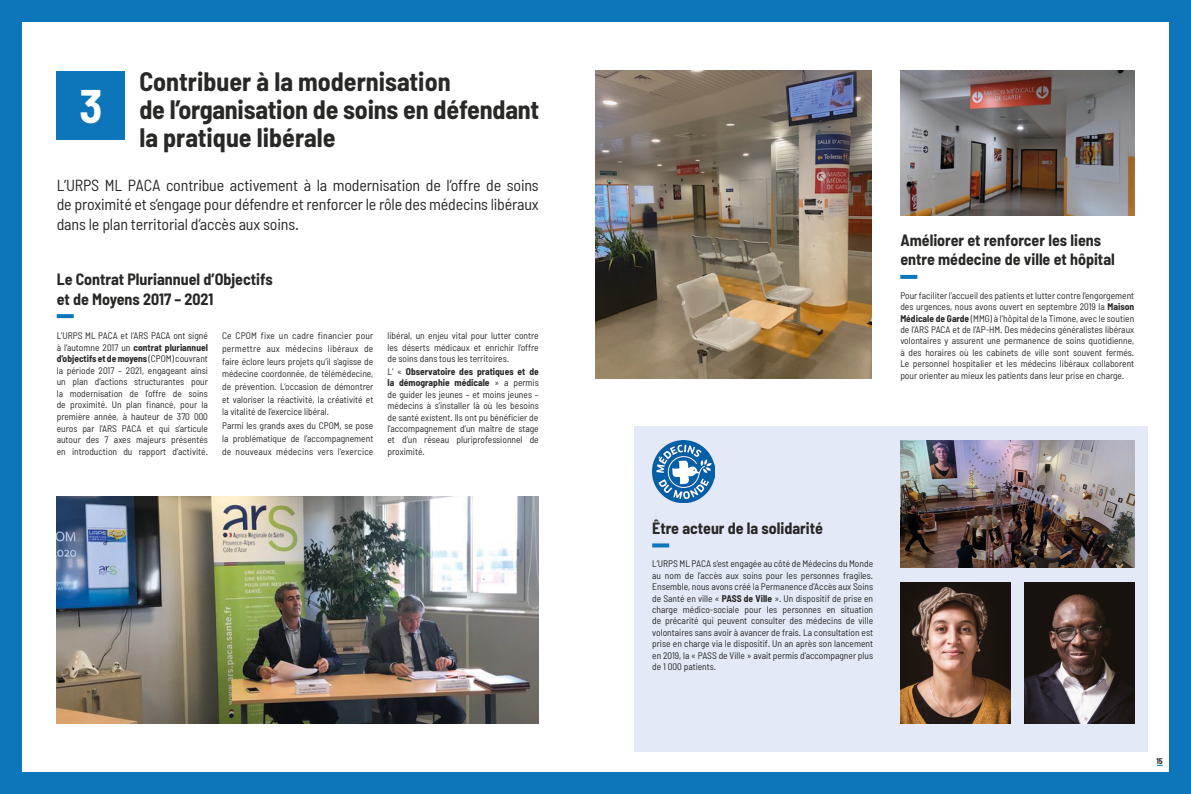
<style>
.page{position:relative;width:1191px;height:794px;background:#fff}
.page>*{position:absolute;margin:0;border:0;box-sizing:border-box;transform-origin:0 0}
.t1{font:700 semi-condensed 46px "Barlow";color:#fff}
.t2{font:700 semi-condensed 26px/28px "Barlow";color:#282827}
.t3{font:semi-condensed 16px/19.2px "Barlow";letter-spacing:-.01em;color:#282827;text-align:justify}
.t4{font:700 semi-condensed 16px/19.2px "Barlow";color:#282827}
.t5{font:semi-condensed 9.5px/11.4px "Barlow";color:#282827;text-align:justify}
.t6{font:700 semi-condensed 8px "Barlow";color:#282827}
.s1{font-weight:700}
</style>
<div class="page">
<div style="left:0;top:0;width:21px;height:794px;background:#0d76bb"></div>
<div style="left:0;top:0;width:1191px;height:21px;background:#0d76bb"></div>
<div style="left:0;top:772px;width:1191px;height:22px;background:#0d76bb"></div>
<div style="left:1169px;top:0;width:22px;height:794px;background:#0d76bb"></div>
<svg style="left:900px;top:275px;width:17px;height:4px"></svg>
<img style="left:900px;top:71px;width:234px;height:144px">
<img style="left:595px;top:71px;width:277px;height:308px">
<div style="left:634px;top:426px;width:514px;height:325px;background:#e3e9f7"></div>
<img style="left:900px;top:440px;width:234px;height:128px">
<img style="left:900px;top:582px;width:110px;height:141px">
<img style="left:1024px;top:582px;width:110px;height:141px">
<svg style="left:652px;top:543px;width:17px;height:4px"></svg>
<img style="left:652px;top:440px;width:63px;height:63px">
<div style="left:57px;top:71px;width:68px;height:68px;background:#0d76bb"></div>
<svg style="left:57px;top:314px;width:17px;height:4px"></svg>
<img style="left:57px;top:496px;width:482px;height:227px">
<h2 class="t2" style="left:139px;top:67px;width:401px">Contribuer à la modernisation<br>de l’organisation de soins en défendant la pratique libérale</h2>
<h3 class="t3" style="left:57px;top:175px;width:483px">L’URPS ML PACA contribue activement à la modernisation de l’offre de soins de proximité et s’engage pour défendre et renforcer le rôle des médecins libéraux dans le plan territorial d’accès aux soins.</h3>
<h1 class="t1" style="left:79px;top:78px;width:24px">3</h1>
<h3 class="t4" style="left:57px;top:270px;width:218px">Le Contrat Pluriannuel d’Objectifs et de Moyens 2017 – 2021</h3>
<p class="t5" style="left:57px;top:330px;width:153px">L’URPS ML PACA et l’ARS PACA ont signé à l’automne 2017 un <span class="s1">contrat pluriannuel d’objectifs et de moyens</span> (CPOM) couvrant la période 2017 – 2021, engageant ainsi un plan d’actions structurantes pour la modernisation de l’offre de soins de proximité. Un plan financé, pour la première année, à hauteur de 370 000 euros par l’ARS PACA et qui s’articule autour des 7 axes majeurs présentés en introduction du rapport d’activité.</p>
<p class="t5" style="left:222px;top:329px;width:153px;line-height:12.6px">Ce CPOM fixe un cadre financier pour permettre aux médecins libéraux de faire éclore leurs projets qu’il s’agisse de médecine coordonnée, de télémédecine, de prévention. L’occasion de démontrer et valoriser la réactivité, la créativité et la vitalité de l’exercice libéral.</p>
<p class="t5" style="left:222px;top:419px;width:153px;line-height:12.6px">Parmi les grands axes du CPOM, se pose la problématique de l’accompagnement de nouveaux médecins vers l’exercice</p>
<p class="t5" style="left:387px;top:330px;width:153px">libéral, un enjeu vital pour lutter contre les déserts médicaux et enrichir l’offre de soins dans tous les territoires.</p>
<p class="t5" style="left:387px;top:365px;width:153px">L’ « <span class="s1">Observatoire des pratiques et de la démographie médicale</span> » a permis de guider les jeunes – et moins jeunes – médecins à s’installer là où les besoins de santé existent. Ils ont pu bénéficier de l’accompagnement d’un maître de stage et d’un réseau pluriprofessionnel de proximité.</p>
<h3 class="t4" style="left:900px;top:230px;width:216px">Améliorer et renforcer les liens entre médecine de ville et hôpital</h3>
<p class="t5" style="left:900px;top:289px;width:235px">Pour faciliter l’accueil des patients et lutter contre l’engorgement des urgences, nous avons ouvert en septembre 2019 la <span class="s1">Maison Médicale de Garde</span> (MMG) à l’hôpital de la Timone, avec le soutien de l’ARS PACA et de l’AP-HM. Des médecins généralistes libéraux volontaires y assurent une permanence de soins quotidienne, à des horaires où les cabinets de ville sont souvent fermés.<br>Le personnel hospitalier et les médecins libéraux collaborent pour orienter au mieux les patients dans leur prise en charge.</p>
<h3 class="t4" style="left:652px;top:518px;width:172px">Être acteur de la solidarité</h3>
<p class="t5" style="left:652px;top:558px;width:222px">L’URPS ML PACA s’est engagée au côté de Médecins du Monde au nom de l’accès aux soins pour les personnes fragiles.<br>Ensemble, nous avons créé la Permanence d’Accès aux Soins de Santé en ville « <span class="s1">PASS de Ville</span> ». Un dispositif de prise en charge médico-sociale pour les personnes en situation de précarité qui peuvent consulter des médecins de ville volontaires sans avoir à avancer de frais. La consultation est prise en charge via le dispositif. Un an après son lancement en 2019, la « PASS de Ville » avait permis d’accompagner plus de 1 000 patients.</p>
<p class="t6" style="left:1156px;top:756px;width:8px">15</p>
</div>
